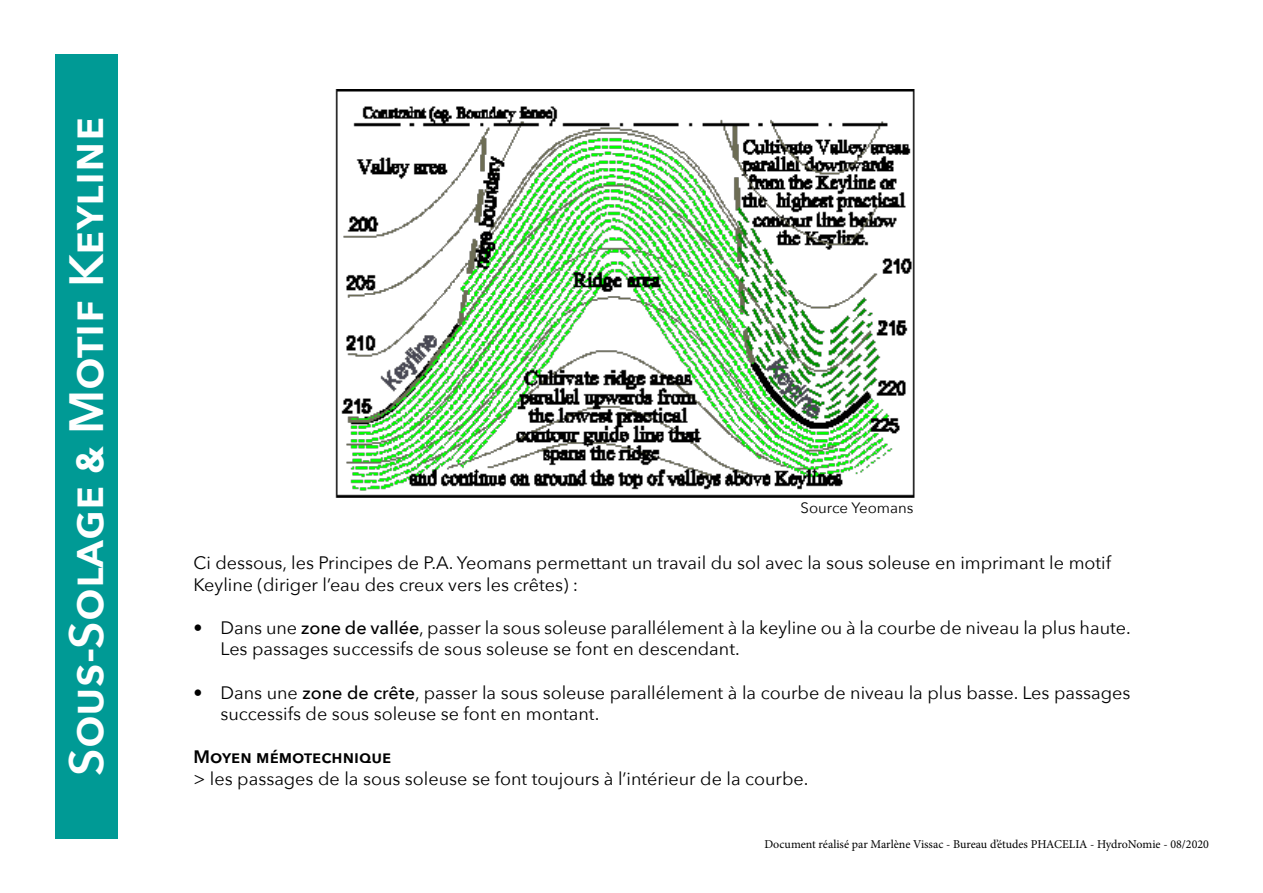
<style>
.page{position:relative;width:1263px;height:893px;background:#fff}
.page>*{position:absolute;margin:0;border:0;box-sizing:border-box;transform-origin:0 0}
.t1{font:600 48px "Avenir Next";color:#fff}
.t2{font:18px/21.6px "Avenir Next";color:#000}
.t3{font:600 18px "Avenir Next";color:#000}
.t4{font:15px "Avenir Next";color:#000}
.t5{font:12px "Minion Pro";color:#000}
.s1{font-weight:500}
</style>
<div class="page">
<div style="left:55px;top:54px;width:63px;height:784px;background:#009a95"></div>
<img style="left:336px;top:89px;width:579px;height:408px">
<h1 class="t1" style="left:45px;top:776px;width:661px;rotate:-90deg">Sous-Solage &amp; Motif Keyline</h1>
<p class="t4" style="left:800px;top:495px;width:114px">Source Yeomans</p>
<p class="t2" style="left:193px;top:551px;width:919px">Ci dessous, les Principes de P.A. Yeomans permettant un travail du sol avec la sous soleuse en imprimant le motif<br>Keyline (diriger l’eau des creux vers les crêtes) :</p>
<p class="t2" style="left:220px;top:616px;width:912px;text-indent:-27px">• Dans une <span class="s1">zone de vallée</span>, passer la sous soleuse parallélement à la keyline ou à la courbe de niveau la plus haute.<br>Les passages successifs de sous soleuse se font en descendant.</p>
<p class="t2" style="left:220px;top:681px;width:911px;text-indent:-27px">• Dans une <span class="s1">zone de crête</span>, passer la sous soleuse parallélement à la courbe de niveau la plus basse. Les passages successifs de sous soleuse se font en montant.</p>
<p class="t3" style="left:193px;top:742px;width:199px">Moyen mémotechnique</p>
<p class="t2" style="left:193px;top:767px;width:617px">&gt; les passages de la sous soleuse se font toujours à l’intérieur de la courbe.</p>
<p class="t5" style="left:764px;top:836px;width:446px">Document réalisé par Marlène Vissac - Bureau d’études PHACELIA - HydroNomie - 08/2020</p>
</div>
